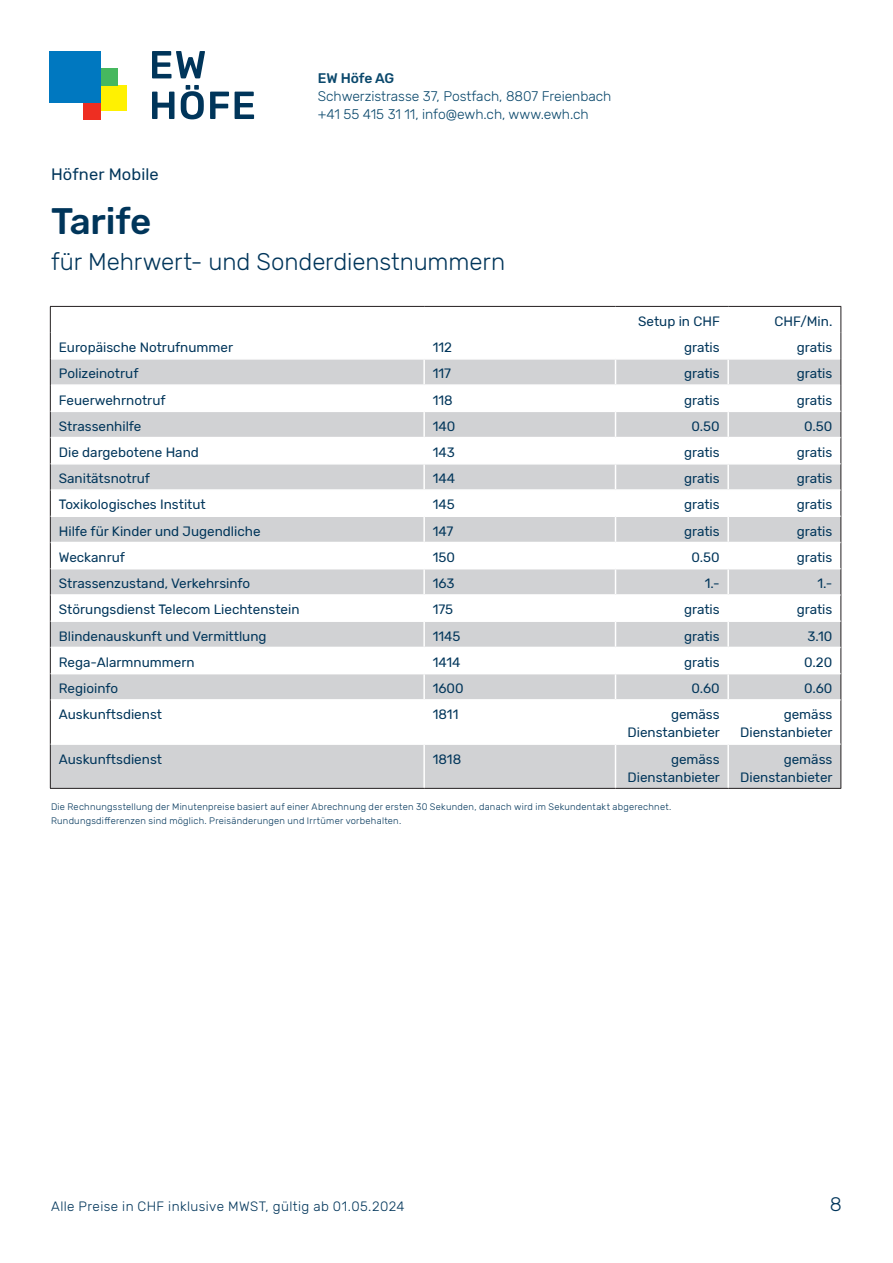
<style>
.page{position:relative;width:893px;height:1263px;background:#fff}
.page>*{position:absolute;margin:0;border:0;box-sizing:border-box;transform-origin:0 0}
.Haupttitel{font:500 36.75px "Rubik";letter-spacing:-.01em;color:#00355a}
.Subline{font:300 24px "Rubik";letter-spacing:-.005em;color:#00355a}
.t1{font:300 19.5px "Rubik";color:#00355a}
.t2{font:16.5px "Rubik";letter-spacing:.005em;color:#00355a}
.t3{font:300 13.8px/18px "Rubik";letter-spacing:-.005em;color:#0a486c}
.t4{font:500 13.8px "Rubik";letter-spacing:-.01em;color:#0a486c}
.AL_GS_Aufzählung{font:13.5px/18px "Rubik";color:#00355a;text-align:right}
.AL_Untertitel_1{font:300 13.5px "Rubik";letter-spacing:.03em;color:#00355a}
.Legende{font:300 9.3px/13.5px "Rubik";letter-spacing:.025em;color:#00355a}
</style>
<div class="page">
<div style="left:101px;top:85px;width:25px;height:26px;background:#fff101"></div>
<div style="left:84px;top:102px;width:17px;height:17px;background:#ee2e22"></div>
<div style="left:101px;top:68px;width:17px;height:17px;background:#46b85f"></div>
<div style="left:50px;top:51px;width:51px;height:51px;background:#0078c0"></div>
<svg style="left:152px;top:51px;width:53px;height:27px"></svg>
<svg style="left:152px;top:92px;width:22px;height:27px"></svg>
<svg style="left:181px;top:85px;width:23px;height:34px"></svg>
<svg style="left:210px;top:92px;width:19px;height:27px"></svg>
<svg style="left:235px;top:92px;width:19px;height:27px"></svg>
<div style="left:51px;top:745px;width:789px;height:43px;background:#d1d2d4"></div>
<hr style="left:423px;top:745px;width:2px;height:43px;background:#fff">
<hr style="left:615px;top:745px;width:1px;height:43px;background:#fff">
<hr style="left:50px;top:700px;width:1px;height:44px;background:#231f20">
<hr style="left:840px;top:700px;width:1px;height:44px;background:#231f20">
<hr style="left:50px;top:744px;width:1px;height:44px;background:#231f20">
<hr style="left:840px;top:744px;width:1px;height:44px;background:#231f20">
<hr style="left:727px;top:745px;width:2px;height:43px;background:#fff">
<hr style="left:50px;top:788px;width:374px;height:1px;background:#231f20">
<hr style="left:424px;top:788px;width:191px;height:1px;background:#231f20">
<hr style="left:615px;top:788px;width:113px;height:1px;background:#231f20">
<hr style="left:728px;top:788px;width:113px;height:1px;background:#231f20">
<svg style="left:50px;top:306px;width:791px;height:394px"></svg>
<p class="t2" style="left:51px;top:165px;width:109px">Höfner Mobile</p>
<p class="t4" style="left:318px;top:71px;width:78px">EW Höfe AG</p>
<p class="t3" style="left:318px;top:88px;width:295px">Schwerzistrasse 37, Postfach, 8807 Freienbach +41 55 415 31 11, info@ewh.ch, www.ewh.ch</p>
<p class="Haupttitel" style="left:51px;top:200px;width:102px">Tarife</p>
<p class="Subline" style="left:51px;top:248px;width:456px">für Mehrwert- und Sonderdienstnummern</p>
<p class="AL_GS_Aufzählung" style="left:638px;top:312px;width:83px">Setup in CHF</p>
<p class="AL_GS_Aufzählung" style="left:775px;top:312px;width:59px">CHF/Min.</p>
<p class="AL_GS_Aufzählung" style="left:59px;top:339px;width:176px">Europäische Notrufnummer</p>
<p class="AL_GS_Aufzählung" style="left:433px;top:339px;width:21px">112</p>
<p class="AL_GS_Aufzählung" style="left:684px;top:339px;width:37px">gratis</p>
<p class="AL_GS_Aufzählung" style="left:797px;top:339px;width:37px">gratis</p>
<p class="AL_GS_Aufzählung" style="left:59px;top:365px;width:81px">Polizeinotruf</p>
<p class="AL_GS_Aufzählung" style="left:433px;top:365px;width:20px">117</p>
<p class="AL_GS_Aufzählung" style="left:684px;top:365px;width:37px">gratis</p>
<p class="AL_GS_Aufzählung" style="left:797px;top:365px;width:37px">gratis</p>
<p class="AL_GS_Aufzählung" style="left:59px;top:391px;width:108px">Feuerwehrnotruf</p>
<p class="AL_GS_Aufzählung" style="left:433px;top:391px;width:22px">118</p>
<p class="AL_GS_Aufzählung" style="left:684px;top:391px;width:37px">gratis</p>
<p class="AL_GS_Aufzählung" style="left:797px;top:391px;width:37px">gratis</p>
<p class="AL_GS_Aufzählung" style="left:59px;top:417px;width:84px">Strassenhilfe</p>
<p class="AL_GS_Aufzählung" style="left:433px;top:417px;width:24px">140</p>
<p class="AL_GS_Aufzählung" style="left:691px;top:417px;width:30px">0.50</p>
<p class="AL_GS_Aufzählung" style="left:804px;top:417px;width:30px">0.50</p>
<p class="AL_GS_Aufzählung" style="left:59px;top:444px;width:142px">Die dargebotene Hand</p>
<p class="AL_GS_Aufzählung" style="left:433px;top:444px;width:24px">143</p>
<p class="AL_GS_Aufzählung" style="left:684px;top:444px;width:37px">gratis</p>
<p class="AL_GS_Aufzählung" style="left:797px;top:444px;width:37px">gratis</p>
<p class="AL_GS_Aufzählung" style="left:59px;top:470px;width:93px">Sanitätsnotruf</p>
<p class="AL_GS_Aufzählung" style="left:433px;top:470px;width:24px">144</p>
<p class="AL_GS_Aufzählung" style="left:684px;top:470px;width:37px">gratis</p>
<p class="AL_GS_Aufzählung" style="left:797px;top:470px;width:37px">gratis</p>
<p class="AL_GS_Aufzählung" style="left:59px;top:496px;width:149px">Toxikologisches Institut</p>
<p class="AL_GS_Aufzählung" style="left:433px;top:496px;width:24px">145</p>
<p class="AL_GS_Aufzählung" style="left:684px;top:496px;width:37px">gratis</p>
<p class="AL_GS_Aufzählung" style="left:797px;top:496px;width:37px">gratis</p>
<p class="AL_GS_Aufzählung" style="left:59px;top:522px;width:203px">Hilfe für Kinder und Jugendliche</p>
<p class="AL_GS_Aufzählung" style="left:433px;top:522px;width:22px">147</p>
<p class="AL_GS_Aufzählung" style="left:684px;top:522px;width:37px">gratis</p>
<p class="AL_GS_Aufzählung" style="left:797px;top:522px;width:37px">gratis</p>
<p class="AL_GS_Aufzählung" style="left:59px;top:549px;width:68px">Weckanruf</p>
<p class="AL_GS_Aufzählung" style="left:433px;top:549px;width:24px">150</p>
<p class="AL_GS_Aufzählung" style="left:691px;top:549px;width:30px">0.50</p>
<p class="AL_GS_Aufzählung" style="left:797px;top:549px;width:37px">gratis</p>
<p class="AL_GS_Aufzählung" style="left:59px;top:575px;width:193px">Strassenzustand, Verkehrsinfo</p>
<p class="AL_GS_Aufzählung" style="left:433px;top:575px;width:23px">163</p>
<p class="AL_GS_Aufzählung" style="left:705px;top:575px;width:16px">1.-</p>
<p class="AL_GS_Aufzählung" style="left:817px;top:575px;width:16px">1.-</p>
<p class="AL_GS_Aufzählung" style="left:59px;top:601px;width:242px">Störungsdienst Telecom Liechtenstein</p>
<p class="AL_GS_Aufzählung" style="left:433px;top:601px;width:22px">175</p>
<p class="AL_GS_Aufzählung" style="left:684px;top:601px;width:37px">gratis</p>
<p class="AL_GS_Aufzählung" style="left:797px;top:601px;width:37px">gratis</p>
<p class="AL_GS_Aufzählung" style="left:59px;top:627px;width:209px">Blindenauskunft und Vermittlung</p>
<p class="AL_GS_Aufzählung" style="left:433px;top:627px;width:29px">1145</p>
<p class="AL_GS_Aufzählung" style="left:684px;top:627px;width:37px">gratis</p>
<p class="AL_GS_Aufzählung" style="left:807px;top:627px;width:26px">3.10</p>
<p class="AL_GS_Aufzählung" style="left:59px;top:653px;width:137px">Rega-Alarmnummern</p>
<p class="AL_GS_Aufzählung" style="left:433px;top:653px;width:29px">1414</p>
<p class="AL_GS_Aufzählung" style="left:684px;top:653px;width:37px">gratis</p>
<p class="AL_GS_Aufzählung" style="left:804px;top:653px;width:30px">0.20</p>
<p class="AL_GS_Aufzählung" style="left:59px;top:680px;width:61px">Regioinfo</p>
<p class="AL_GS_Aufzählung" style="left:433px;top:680px;width:32px">1600</p>
<p class="AL_GS_Aufzählung" style="left:691px;top:680px;width:30px">0.60</p>
<p class="AL_GS_Aufzählung" style="left:804px;top:680px;width:30px">0.60</p>
<p class="AL_GS_Aufzählung" style="left:59px;top:706px;width:105px">Auskunftsdienst</p>
<p class="AL_GS_Aufzählung" style="left:433px;top:706px;width:27px">1811</p>
<p class="AL_GS_Aufzählung" style="left:627px;top:706px;width:94px">gemäss<br>Dienstanbieter</p>
<p class="AL_GS_Aufzählung" style="left:740px;top:706px;width:94px">gemäss<br>Dienstanbieter</p>
<p class="AL_GS_Aufzählung" style="left:59px;top:750px;width:105px">Auskunftsdienst</p>
<p class="AL_GS_Aufzählung" style="left:433px;top:750px;width:30px">1818</p>
<p class="AL_GS_Aufzählung" style="left:627px;top:750px;width:94px">gemäss<br>Dienstanbieter</p>
<p class="AL_GS_Aufzählung" style="left:740px;top:750px;width:94px">gemäss<br>Dienstanbieter</p>
<p class="Legende" style="left:51px;top:801px;width:622px">Die Rechnungsstellung der Minutenpreise basiert auf einer Abrechnung der ersten 30 Sekunden, danach wird im Sekundentakt abgerechnet.<br>Rundungsdifferenzen sind möglich. Preisänderungen und Irrtümer vorbehalten.</p>
<p class="AL_Untertitel_1" style="left:51px;top:1199px;width:355px">Alle Preise in CHF inklusive MWST, gültig ab 01.05.2024</p>
<h3 class="t1" style="left:830px;top:1193px;width:14px">8</h3>
</div>
